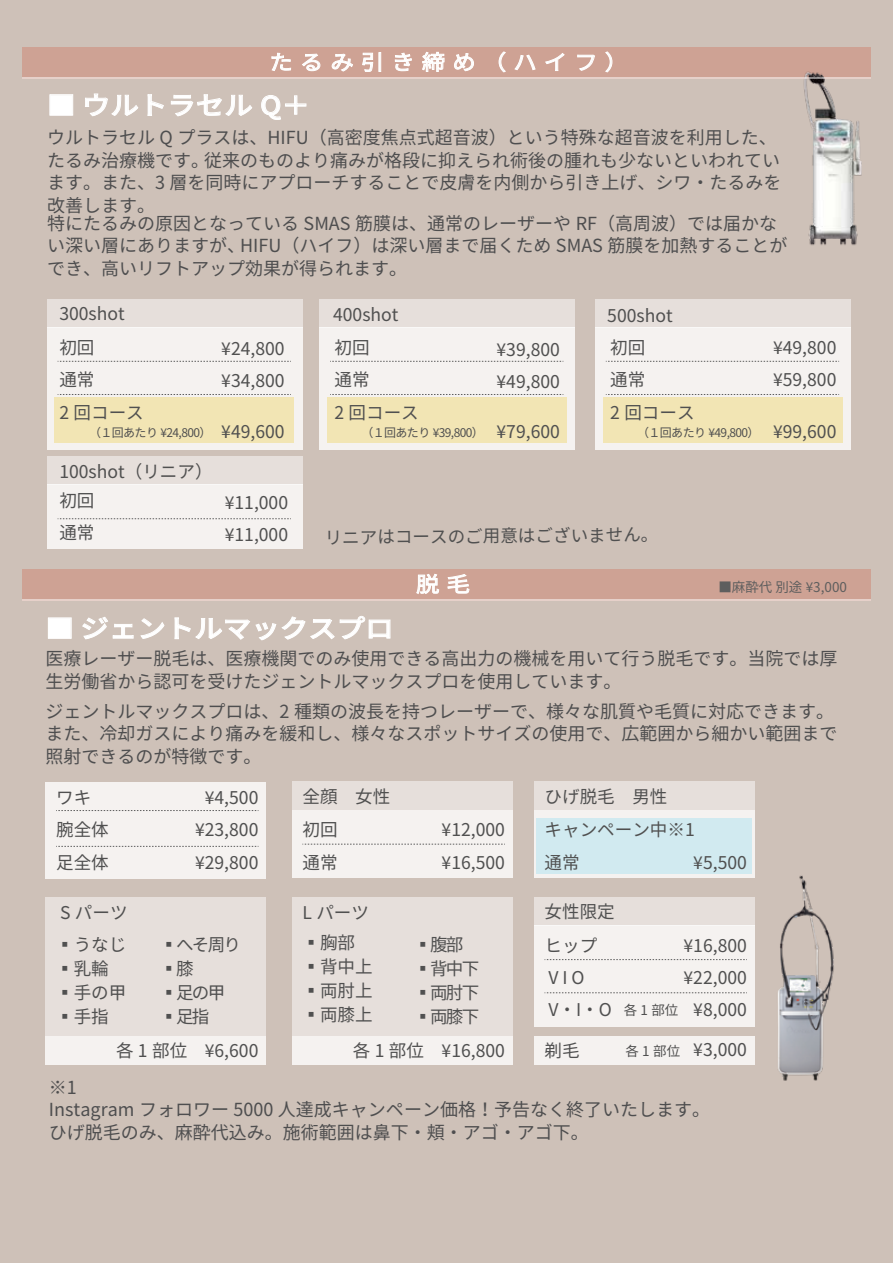
<style>
.page{position:relative;width:893px;height:1263px;background:#cec1b8}
.page>*{position:absolute;margin:0;border:0;box-sizing:border-box;transform-origin:0 0}
.t1{font:500 25.5px "Noto Sans JP";color:#fff;scale:1.12 1}
.t2{font:21px "Noto Sans JP";letter-spacing:.3em;color:#fff;scale:1.12 1}
.t3{font:18px/22.5px "Noto Sans JP";color:#4e4e4f}
.t4{font:17.55px/32.2px "Noto Sans JP";color:#505050}
.t5{font:13.5px "Noto Sans JP";color:#5e5e5e}
.t6{font:12px "Noto Sans JP";letter-spacing:-.05em;color:#505050}
.s1{font-size:13.5px}
</style>
<div class="page">
<div style="left:534px;top:810px;width:221px;height:67px;background:#f5f2f0"></div>
<div style="left:534px;top:782px;width:221px;height:28px;background:#e6dfdb"></div>
<div style="left:537px;top:818px;width:215px;height:56px;background:#d1eaf0"></div>
<div style="left:292px;top:897px;width:221px;height:139px;background:#e6dfdb"></div>
<div style="left:292px;top:1036px;width:221px;height:28px;background:#f5f2f0"></div>
<div style="left:534px;top:1036px;width:221px;height:28px;background:#f5f2f0"></div>
<div style="left:292px;top:810px;width:221px;height:67px;background:#f5f2f0"></div>
<div style="left:292px;top:782px;width:221px;height:28px;background:#e6dfdb"></div>
<svg style="left:302px;top:844px;width:203px;height:1px"></svg>
<div style="left:46px;top:897px;width:220px;height:139px;background:#e6dfdb"></div>
<div style="left:46px;top:1036px;width:220px;height:28px;background:#f5f2f0"></div>
<div style="left:22px;top:569px;width:849px;height:32px;background:#cea294"></div>
<div style="left:48px;top:617px;width:24px;height:22px;border:1px solid #fff"></div>
<svg style="left:82px;top:617px;width:52px;height:23px"></svg>
<svg style="left:140px;top:618px;width:25px;height:21px"></svg>
<svg style="left:174px;top:616px;width:217px;height:25px"></svg>
<svg style="left:416px;top:573px;width:23px;height:21px"></svg>
<svg style="left:447px;top:574px;width:23px;height:20px"></svg>
<div style="left:46px;top:782px;width:220px;height:96px;background:#f5f2f0"></div>
<svg style="left:56px;top:846px;width:203px;height:1px"></svg>
<svg style="left:56px;top:810px;width:203px;height:1px"></svg>
<div style="left:534px;top:925px;width:221px;height:102px;background:#f5f2f0"></div>
<div style="left:534px;top:897px;width:221px;height:28px;background:#e6dfdb"></div>
<svg style="left:545px;top:959px;width:197px;height:1px"></svg>
<svg style="left:545px;top:992px;width:197px;height:1px"></svg>
<img style="left:742px;top:875px;width:92px;height:206px">
<hr style="left:22px;top:599px;width:849px;height:2px;background:#fff">
<div style="left:47px;top:327px;width:255px;height:123px;background:#f5f2f0"></div>
<div style="left:54px;top:397px;width:240px;height:46px;background:#f2e5b4"></div>
<div style="left:47px;top:299px;width:255px;height:28px;background:#e6dfdb"></div>
<svg style="left:58px;top:361px;width:233px;height:1px"></svg>
<svg style="left:58px;top:394px;width:233px;height:1px"></svg>
<div style="left:47px;top:485px;width:255px;height:64px;background:#f5f2f0"></div>
<div style="left:47px;top:456px;width:255px;height:29px;background:#e6dfdb"></div>
<svg style="left:58px;top:518px;width:233px;height:1px"></svg>
<div style="left:319px;top:327px;width:256px;height:123px;background:#f5f2f0"></div>
<div style="left:327px;top:397px;width:240px;height:46px;background:#f2e5b4"></div>
<div style="left:319px;top:299px;width:256px;height:28px;background:#e6dfdb"></div>
<svg style="left:330px;top:361px;width:234px;height:1px"></svg>
<svg style="left:330px;top:394px;width:234px;height:1px"></svg>
<div style="left:22px;top:47px;width:849px;height:32px;background:#cea294"></div>
<div style="left:50px;top:94px;width:23px;height:21px;border:1px solid #fff"></div>
<svg style="left:85px;top:93px;width:54px;height:23px"></svg>
<svg style="left:147px;top:94px;width:17px;height:22px"></svg>
<svg style="left:171px;top:94px;width:81px;height:23px"></svg>
<svg style="left:261px;top:95px;width:46px;height:25px"></svg>
<svg style="left:271px;top:52px;width:20px;height:19px"></svg>
<svg style="left:302px;top:53px;width:19px;height:18px"></svg>
<svg style="left:331px;top:53px;width:22px;height:19px"></svg>
<svg style="left:362px;top:52px;width:19px;height:20px"></svg>
<svg style="left:395px;top:52px;width:17px;height:20px"></svg>
<svg style="left:422px;top:51px;width:23px;height:21px"></svg>
<svg style="left:454px;top:53px;width:20px;height:19px"></svg>
<svg style="left:498px;top:51px;width:8px;height:22px"></svg>
<svg style="left:514px;top:54px;width:22px;height:17px"></svg>
<svg style="left:545px;top:53px;width:20px;height:18px"></svg>
<svg style="left:577px;top:54px;width:18px;height:17px"></svg>
<svg style="left:605px;top:51px;width:8px;height:22px"></svg>
<img style="left:737px;top:71px;width:134px;height:174px">
<hr style="left:22px;top:78px;width:849px;height:1px;background:#fff">
<div style="left:595px;top:327px;width:255px;height:123px;background:#f5f2f0"></div>
<div style="left:603px;top:397px;width:239px;height:46px;background:#f2e5b4"></div>
<div style="left:595px;top:299px;width:255px;height:28px;background:#e6dfdb"></div>
<svg style="left:606px;top:361px;width:233px;height:1px"></svg>
<svg style="left:606px;top:394px;width:233px;height:1px"></svg>
<p class="t2" style="left:269px;top:50px;width:322px">たるみ引き締め（ハイフ）</p>
<h1 class="t1" style="left:47px;top:91px;width:236px">■ ウルトラセル Q＋</h1>
<p class="t3" style="left:47px;top:127px;width:736px">ウルトラセル Q プラスは、HIFU（高密度焦点式超音波）という特殊な超音波を利用した、たるみ治療機です。従来のものより痛みが格段に抑えられ術後の腫れも少ないといわれています。また、3 層を同時にアプローチすることで皮膚を内側から引き上げ、シワ・たるみを改善します。</p>
<p class="t3" style="left:47px;top:212px;width:742px">特にたるみの原因となっている SMAS 筋膜は、通常のレーザーや RF（高周波）では届かない深い層にありますが、HIFU（ハイフ）は深い層まで届くため SMAS 筋膜を加熱することができ、高いリフトアップ効果が得られます。</p>
<p class="t4" style="left:59px;top:297px;width:67px;line-height:33.9px">300shot初回</p>
<p class="t4" style="left:59px;top:364px;width:86px">通常<br>2 回コース</p>
<p class="t4" style="left:333px;top:299px;width:67px">400shot</p>
<p class="t4" style="left:334px;top:332px;width:86px">初回<br>通常<br>2 回コース</p>
<p class="t4" style="left:221px;top:333px;width:65px">¥24,800 ¥34,800</p>
<p class="t4" style="left:221px;top:416px;width:65px">¥49,600</p>
<p class="t6" style="left:89px;top:426px;width:124px">（１回あたり ¥24,800）</p>
<p class="t6" style="left:361px;top:426px;width:124px">（１回あたり ¥39,800）</p>
<p class="t4" style="left:497px;top:334px;width:65px">¥39,800 ¥49,800</p>
<p class="t4" style="left:497px;top:416px;width:65px">¥79,600</p>
<p class="t4" style="left:607px;top:299px;width:67px">500shot</p>
<p class="t4" style="left:610px;top:332px;width:86px">初回<br>通常<br>2 回コース</p>
<p class="t6" style="left:637px;top:426px;width:124px">（１回あたり ¥49,800）</p>
<p class="t4" style="left:59px;top:457px;width:155px;line-height:29.2px">100shot（リニア）初回</p>
<p class="t4" style="left:59px;top:517px;width:37px">通常</p>
<p class="t4" style="left:225px;top:487px;width:65px">¥11,000 ¥11,000</p>
<p class="t4" style="left:325px;top:520px;width:336px">リニアはコースのご用意はございません。</p>
<p class="t4" style="left:773px;top:332px;width:65px">¥49,800 ¥59,800</p>
<p class="t4" style="left:773px;top:416px;width:65px">¥99,600</p>
<h1 class="t1" style="left:46px;top:614px;width:312px">■ ジェントルマックスプロ</h1>
<p class="t2" style="left:416px;top:572px;width:50px">脱毛</p>
<p class="t5" style="left:718px;top:579px;width:130px">■麻酔代 別途 ¥3,000</p>
<p class="t3" style="left:46px;top:648px;width:793px">医療レーザー脱毛は、医療機関でのみ使用できる高出力の機械を用いて行う脱毛です。当院では厚生労働省から認可を受けたジェントルマックスプロを使用しています。</p>
<p class="t3" style="left:46px;top:700px;width:793px">ジェントルマックスプロは、2 種類の波長を持つレーザーで、様々な肌質や毛質に対応できます。また、冷却ガスにより痛みを緩和し、様々なスポットサイズの使用で、広範囲から細かい範囲まで照射できるのが特徴です。</p>
<p class="t4" style="left:56px;top:782px;width:54px">ワキ腕全体足全体</p>
<p class="t4" style="left:195px;top:782px;width:65px;text-align:center">¥4,500 ¥23,800 ¥29,800</p>
<p class="t4" style="left:60px;top:897px;width:69px">S パーツ</p>
<p class="t4" style="left:56px;top:929px;width:72px">▪うなじ</p>
<p class="t4" style="left:56px;top:953px;width:54px">▪乳輪</p>
<p class="t4" style="left:56px;top:977px;width:72px">▪手の甲</p>
<p class="t4" style="left:56px;top:1001px;width:54px">▪手指</p>
<p class="t4" style="left:116px;top:1035px;width:144px">各 1 部位　¥6,600</p>
<p class="t4" style="left:160px;top:929px;width:82px">▪へそ周り</p>
<p class="t4" style="left:160px;top:953px;width:35px">▪膝</p>
<p class="t4" style="left:160px;top:977px;width:66px">▪足の甲</p>
<p class="t4" style="left:167px;top:1005px;width:66px;line-height:24px;text-indent:-7px">▪足指<br>　　　　</p>
<p class="t4" style="left:302px;top:780px;width:89px;line-height:33px">全顔　女性初回<br>通常</p>
<p class="t4" style="left:302px;top:897px;width:68px">L パーツ</p>
<p class="t4" style="left:302px;top:927px;width:54px">▪胸部</p>
<p class="t4" style="left:302px;top:951px;width:72px">▪背中上</p>
<p class="t4" style="left:302px;top:975px;width:72px">▪両肘上</p>
<p class="t4" style="left:302px;top:999px;width:72px">▪両膝上</p>
<p class="t4" style="left:442px;top:814px;width:65px">¥12,000 ¥16,500</p>
<p class="t4" style="left:414px;top:929px;width:51px">▪腹部</p>
<p class="t4" style="left:414px;top:953px;width:66px">▪背中下</p>
<p class="t4" style="left:414px;top:977px;width:66px">▪両肘下</p>
<p class="t4" style="left:414px;top:1001px;width:66px">▪両膝下</p>
<p class="t4" style="left:545px;top:780px;width:152px;line-height:33px">ひげ脱毛　男性<br>キャンペーン中※1通常</p>
<p class="t4" style="left:693px;top:846px;width:55px">¥5,500</p>
<p class="t4" style="left:545px;top:896px;width:135px;line-height:32.7px">女性限定<br>ヒップ<br>V I O<br>V・I・O <span class="s1">各 1 部位</span></p>
<p class="t4" style="left:683px;top:929px;width:65px;text-align:center">¥16,800 ¥22,000 ¥8,000</p>
<p class="t4" style="left:353px;top:1035px;width:154px">各 1 部位　¥16,800</p>
<p class="t4" style="left:545px;top:1034px;width:37px">剃毛</p>
<p class="t4" style="left:625px;top:1034px;width:123px"><span class="s1">各 1 部位</span> ¥3,000</p>
<p class="t3" style="left:49px;top:1076px;width:663px">※1<br>Instagram フォロワー 5000 人達成キャンペーン価格！予告なく終了いたします。ひげ脱毛のみ、麻酔代込み。施術範囲は鼻下・頬・アゴ・アゴ下。</p>
</div>
